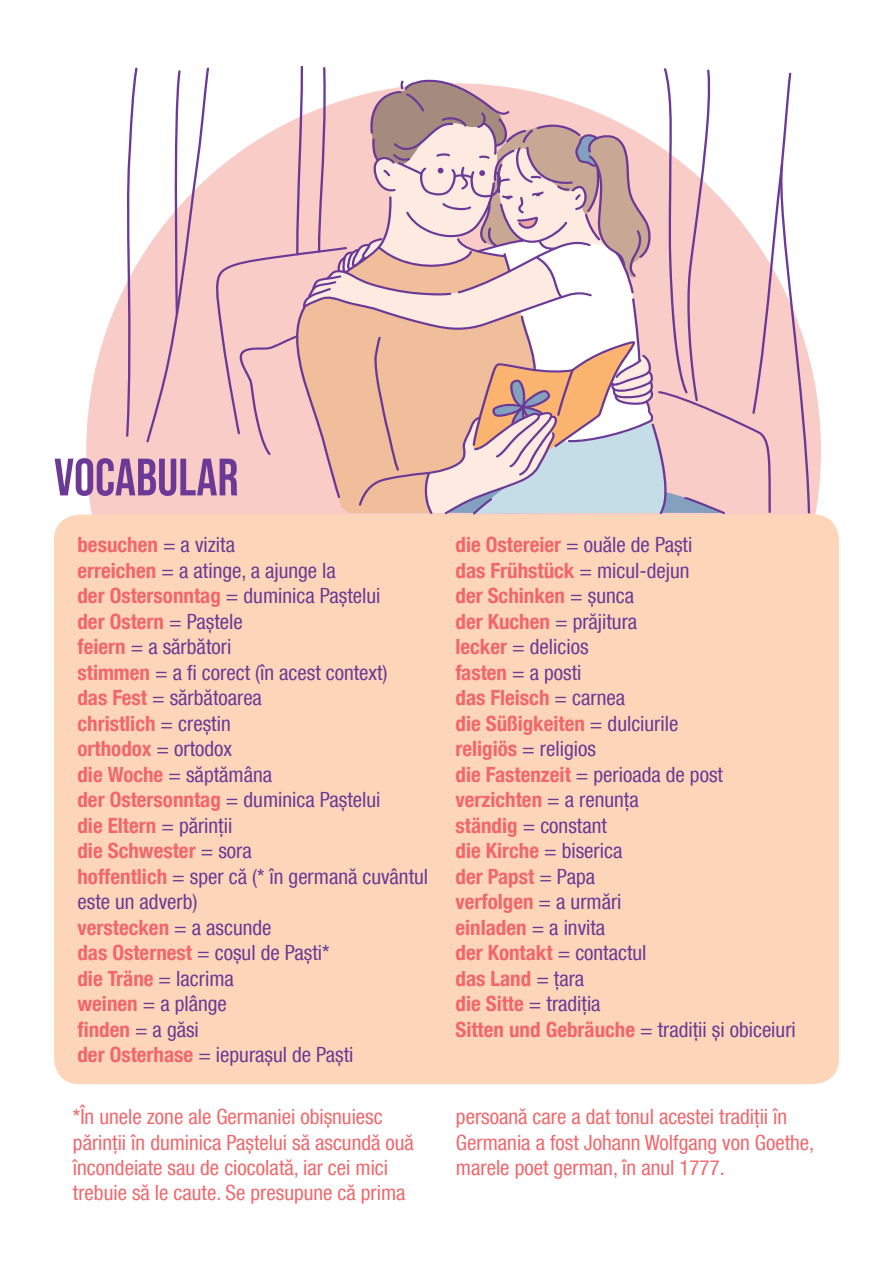
<style>
.page{position:relative;width:893px;height:1263px;background:#fff}
.page>*{position:absolute;margin:0;border:0;box-sizing:border-box;transform-origin:0 0}
.t1{font:700 52.5px "Bebas Neue Pro";color:#6a3a96}
.t2{font:condensed 21px/25.5px "Helvetica Neue LT Com";color:#6a3a96}
.t3{font:700 condensed 21px/25.5px "Helvetica Neue LT Com";color:#f1676b}
.t4{font:condensed 21px/25.2px "Helvetica Neue LT Com";color:#f1676b}
.s1{font-weight:700;color:#f1676b}
.s2{font-weight:400;color:#6a3a96}
</style>
<div class="page">
<div style="left:86px;top:83px;width:735px;height:735px;background:#faccc7;border-radius:50%"></div>
<div style="left:54px;top:515px;width:785px;height:569px;background:#fdd6b9;border-radius:26px"></div>
<svg style="left:126px;top:68px;width:12px;height:369px"></svg>
<svg style="left:146px;top:66px;width:664px;height:449px"></svg>
<p class="t1" style="left:54px;top:447px;width:186px">VOCABULAR</p>
<p class="t2" style="left:77px;top:532px;width:352px"><span class="s1">besuchen</span> = a vizita<br><span class="s1">erreichen</span> = a atinge, a ajunge la<br><span class="s1">der Ostersonntag</span> = duminica Paștelui<br><span class="s1">der Ostern</span> = Paștele<br><span class="s1">feiern</span> = a sărbători<br><span class="s1">stimmen</span> = a fi corect (în acest context)<br><span class="s1">das Fest</span> = sărbătoarea<br><span class="s1">christlich</span> = creștin<br><span class="s1">orthodox</span> = ortodox<br><span class="s1">die Woche</span> = săptămâna<br><span class="s1">der Ostersonntag</span> = duminica Paștelui<br><span class="s1">die Eltern</span> = părinții<br><span class="s1">die Schwester</span> = sora<br><span class="s1">hoffentlich</span> = sper că (* în germană cuvântul este un adverb)<br><span class="s1">verstecken</span> = a ascunde<br><span class="s1">das Osternest</span> = coșul de Paști*<br><span class="s1">die Träne</span> = lacrima<br><span class="s1">weinen</span> = a plânge<br><span class="s1">finden</span> = a găsi<br><span class="s1">der Osterhase</span> = iepurașul de Paști</p>
<p class="t3" style="left:455px;top:532px;width:342px">die Ostereier <span class="s2">= ouăle de Paști<br></span>das Frühstück <span class="s2">= micul-dejun<br></span>der Schinken <span class="s2">= șunca<br></span>der Kuchen <span class="s2">= prăjitura<br></span>lecker <span class="s2">= delicios<br></span>fasten <span class="s2">= a posti<br></span>das Fleisch <span class="s2">= carnea<br></span>die Süßigkeiten <span class="s2">= dulciurile<br></span>religiös <span class="s2">= religios<br></span>die Fastenzeit <span class="s2">= perioada de post </span>verzichten <span class="s2">= a renunța<br></span>ständig <span class="s2">= constant<br></span>die Kirche <span class="s2">= biserica<br></span>der Papst <span class="s2">= Papa<br></span>verfolgen <span class="s2">= a urmări<br></span>einladen <span class="s2">= a invita<br></span>der Kontakt <span class="s2">= contactul<br></span>das Land <span class="s2">= țara<br></span>die Sitte <span class="s2">= tradiția<br></span>Sitten und Gebräuche <span class="s2">= tradiții și obiceiuri</span></p>
<p class="t4" style="left:73px;top:1104px;width:342px">*În unele zone ale Germaniei obișnuiesc părinții în duminica Paștelui să ascundă ouă încondeiate sau de ciocolată, iar cei mici trebuie să le caute. Se presupune că prima</p>
<p class="t4" style="left:456px;top:1104px;width:360px">persoană care a dat tonul acestei tradiții în<br>Germania a fost Johann Wolfgang von Goethe, marele poet german, în anul 1777.</p>
</div>
